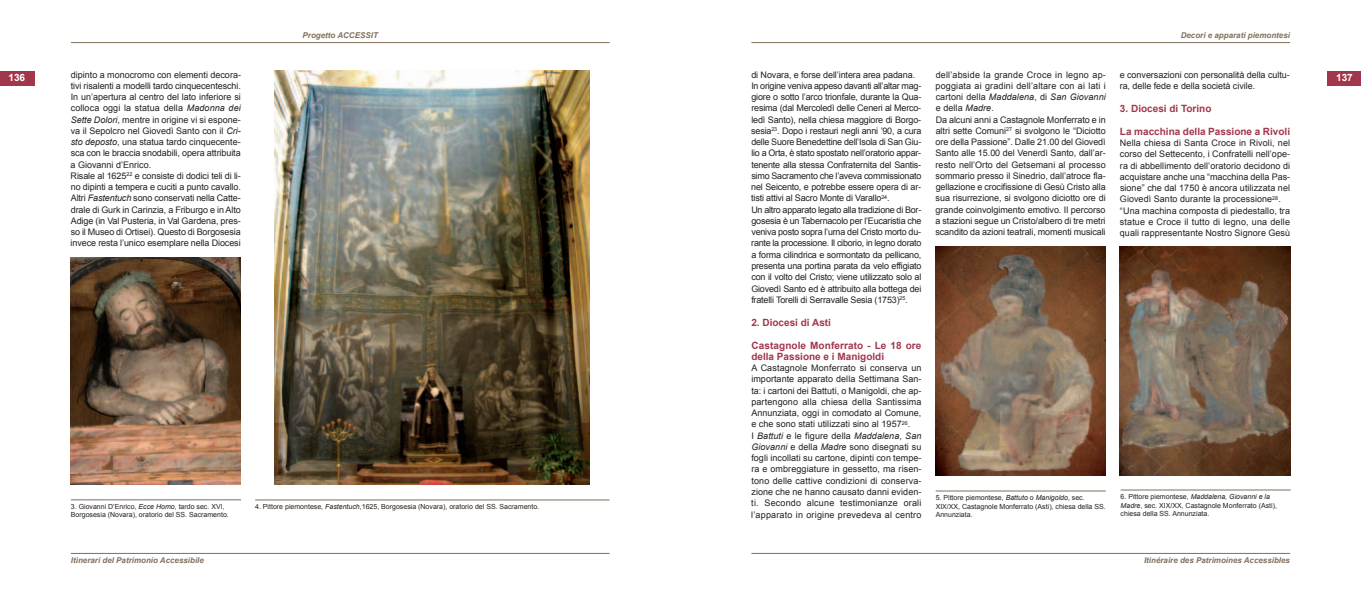
<style>
.page{position:relative;width:1361px;height:596px;background:#fff}
.page>*{position:absolute;margin:0;border:0;box-sizing:border-box;transform-origin:0 0}
.t1{font:700 10px/11px "Arial";color:#a2374c}
.t2{font:700 10px "Arial";color:#fff}
.t3{font:9px/11.2px "Arial";letter-spacing:-.005em;color:#231f20}
.t4{font:italic 700 8px "Arial";color:#806f5b}
.t5{font:7px/8.4px "Arial";color:#231f20}
.s1{font-style:italic}
</style>
<div class="page">
<div style="left:0;top:71px;width:34px;height:14px;background:#a2374c"></div>
<hr style="left:71px;top:42px;width:538px;height:1px;background:#806f5b">
<hr style="left:71px;top:552px;width:538px;height:1px;background:#806f5b">
<div style="left:1327px;top:71px;width:34px;height:14px;background:#a2374c"></div>
<hr style="left:751px;top:42px;width:539px;height:1px;background:#806f5b">
<hr style="left:751px;top:552px;width:539px;height:1px;background:#806f5b">
<img style="left:274px;top:71px;width:315px;height:413px">
<hr style="left:255px;top:499px;width:354px;height:1px;background:#806f5b">
<hr style="left:935px;top:490px;width:171px;height:1px;background:#806f5b">
<img style="left:935px;top:246px;width:171px;height:229px">
<img style="left:1120px;top:246px;width:170px;height:229px">
<hr style="left:1120px;top:489px;width:170px;height:1px;background:#806f5b">
<img style="left:71px;top:257px;width:170px;height:227px">
<hr style="left:71px;top:499px;width:170px;height:1px;background:#806f5b">
<p class="t4" style="left:303px;top:30px;width:77px">Progetto ACCESSIT</p>
<p class="t4" style="left:1180px;top:30px;width:111px">decori e apparati piemontesi</p>
<p class="t2" style="left:9px;top:72px;width:18px">136</p>
<p class="t3" style="left:751px;top:69px;width:172px">di Novara, e forse dell’intera area padana.<br>In origine veniva appeso davanti all’altar mag&shy;giore o sotto l’arco trionfale, durante la Qua&shy;resima (dal Mercoledì delle Ceneri al Merco&shy;ledì Santo), nella chiesa maggiore di Borgo&shy;sesia<sup>23</sup>. dopo i restauri negli anni ’90, a cura delle Suore Benedettine dell’Isola di San Giu&shy;lio a orta, è stato spostato nell’oratorio appar&shy;tenente alla stessa Confraternita del Santis&shy;simo Sacramento che l’aveva commissionato nel Seicento, e potrebbe essere opera di ar&shy;tisti attivi al Sacro Monte di Varallo<sup>24</sup>.<br>Un altro apparato legato alla tradizione di Bor&shy;gosesia è un tabernacolo per l’eucaristia che veniva posto sopra l’urna del Cristo morto du&shy;rante la processione. Il ciborio, in legno dorato a forma cilindrica e sormontato da pellicano, presenta una portina parata da velo effigiato con il volto del Cristo; viene utilizzato solo al Giovedì Santo ed è attribuito alla bottega dei fratelli torelli di Serravalle Sesia (1753)<sup>25</sup>.</p>
<p class="t1" style="left:751px;top:316px;width:81px">2. Diocesi di Asti</p>
<p class="t1" style="left:751px;top:339px;width:172px">Castagnole Monferrato - Le 18 ore della Passione e i Manigoldi</p>
<p class="t3" style="left:751px;top:362px;width:172px">a Castagnole Monferrato si conserva un importante apparato della Settimana San&shy;ta: i cartoni dei Battuti, o Manigoldi, che ap&shy;partengono alla chiesa della Santissima annunziata, oggi in comodato al Comune, e che sono stati utilizzati sino al 1957<sup>26</sup>.<br>I <span class="s1">Battuti</span> e le figure della <span class="s1">Maddalena</span>, <span class="s1">San Giovanni</span> e della <span class="s1">Madre</span> sono disegnati su fogli incollati su cartone, dipinti con tempe&shy;ra e ombreggiature in gessetto, ma risen&shy;tono delle cattive condizioni di conserva&shy;zione che ne hanno causato danni eviden&shy;ti. Secondo alcune testimonianze orali l’apparato in origine prevedeva al centro</p>
<p class="t3" style="left:935px;top:69px;width:172px">dell’abside la grande Croce in legno ap&shy;poggiata ai gradini dell’altare con ai lati i cartoni della <span class="s1">Maddalena</span>, di <span class="s1">San Giovanni </span>e della <span class="s1">Madre</span>.<br>da alcuni anni a Castagnole Monferrato e in altri sette Comuni<sup>27</sup> si svolgono le “diciotto ore della Passione”. dalle 21.00 del Giovedì Santo alle 15.00 del Venerdì Santo, dall’ar&shy;resto nell’orto del Getsemani al processo sommario presso il Sinedrio, dall’atroce fla&shy;gellazione e crocifissione di Gesù Cristo alla sua risurrezione, si svolgono diciotto ore di grande coinvolgimento emotivo. Il percorso a stazioni segue un Cristo/albero di tre metri scandito da azioni teatrali, momenti musicali</p>
<p class="t3" style="left:1119px;top:69px;width:172px">e conversazioni con personalità della cultu&shy;ra, delle fede e della società civile.</p>
<p class="t3" style="left:71px;top:69px;width:172px">dipinto a monocromo con elementi decora&shy;tivi risalenti a modelli tardo cinquecenteschi.<br>In un’apertura al centro del lato inferiore si colloca oggi la statua della <span class="s1">Madonna dei Sette Dolori</span>, mentre in origine vi si espone&shy;va il Sepolcro nel Giovedì Santo con il <span class="s1">Cri&shy;sto deposto</span>, una statua tardo cinquecente&shy;sca con le braccia snodabili, opera attribuita a Giovanni d’enrico.<br>risale al 1625<sup>22</sup> e consiste di dodici teli di li&shy;no dipinti a tempera e cuciti a punto cavallo. altri <span class="s1">Fastentuch</span> sono conservati nella Catte&shy;drale di Gurk in Carinzia, a Friburgo e in alto adige (in Val Pusteria, in Val Gardena, pres&shy;so il Museo di ortisei). Questo di Borgosesia invece resta l’unico esemplare nella diocesi</p>
<p class="t1" style="left:1120px;top:103px;width:93px">3. Diocesi di Torino</p>
<p class="t1" style="left:1120px;top:126px;width:172px">La macchina della Passione a Rivoli</p>
<p class="t3" style="left:1120px;top:137px;width:172px">Nella chiesa di Santa Croce in rivoli, nel corso del Settecento, i Confratelli nell’ope&shy;ra di abbellimento dell’oratorio decidono di acquistare anche una “macchina della Pas&shy;sione” che dal 1750 è ancora utilizzata nel Giovedì Santo durante la processione<sup>28</sup>. “Una machina composta di piedestallo, tra statue e Croce il tutto di legno, una delle quali rappresentante Nostro Signore Gesù</p>
<p class="t5" style="left:255px;top:502px;width:286px">4. Pittore piemontese, <span class="s1">Fastentuch</span>,1625, Borgosesia (Novara), oratorio del SS. Sacramento.</p>
<p class="t5" style="left:935px;top:493px;width:172px">5. Pittore piemontese, <span class="s1">Battuto</span> o <span class="s1">Manigoldo</span>, sec.<br>XIX/XX, Castagnole Monferrato (asti), chiesa della SS. annunziata.</p>
<p class="t5" style="left:1120px;top:492px;width:158px">6. Pittore piemontese, <span class="s1">Maddalena, Giovanni e la<br>Madre</span>, sec. XIX/XX, Castagnole Monferrato (asti), chiesa della SS. annunziata.</p>
<p class="t5" style="left:71px;top:502px;width:159px">3. Giovanni d’enrico, <span class="s1">Ecce Homo</span>, tardo sec. XVI,<br>Borgosesia (Novara), oratorio del SS. Sacramento.</p>
<p class="t4" style="left:71px;top:555px;width:135px">Itinerari del Patrimonio Accessibile</p>
<p class="t4" style="left:1144px;top:555px;width:147px">Itinéraire des Patrimoines Accessibles</p>
<p class="t2" style="left:1336px;top:72px;width:18px">137</p>
</div>
